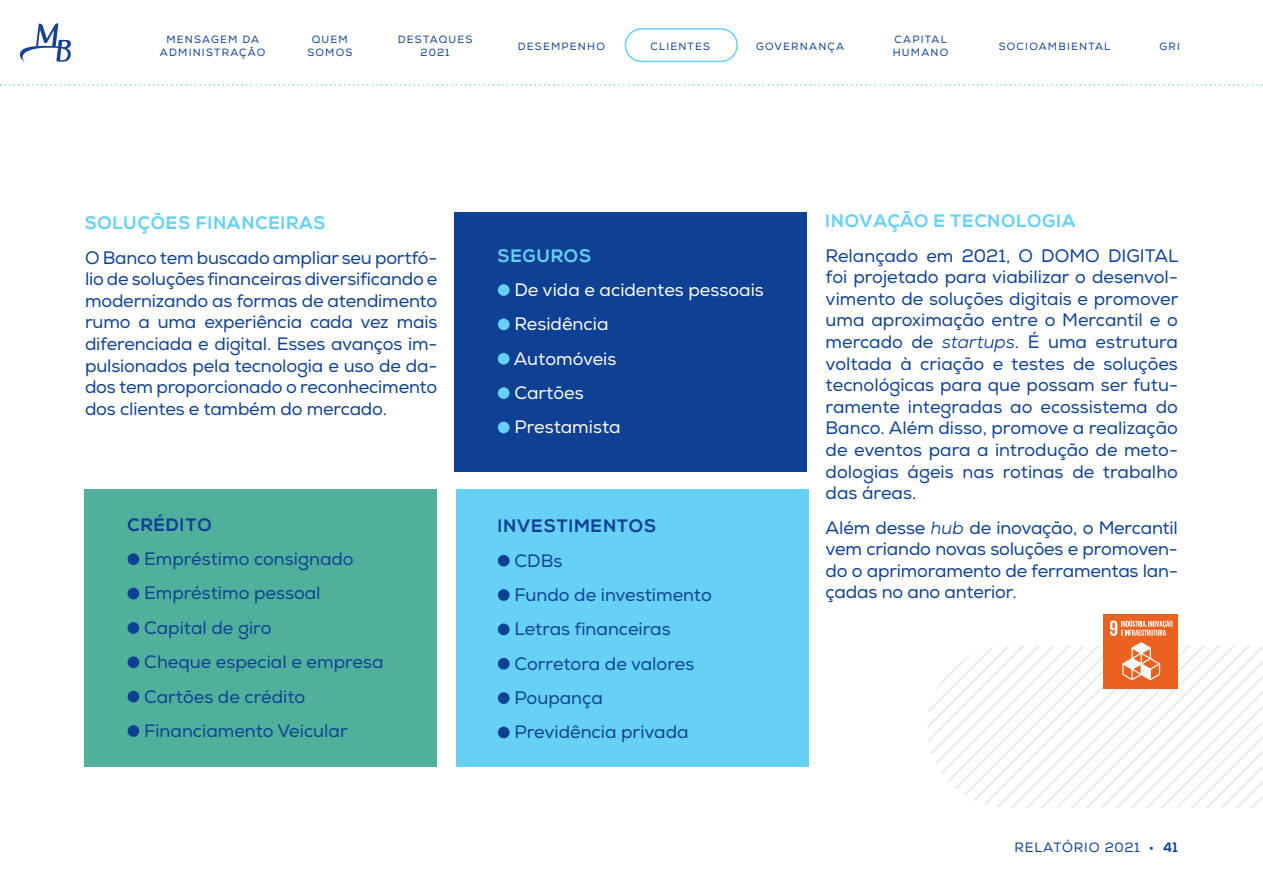
<style>
.page{position:relative;width:1263px;height:893px;background:#fff}
.page>*{position:absolute;margin:0;border:0;box-sizing:border-box;transform-origin:0 0}
.t1{font:18px/21.6px "Nexa";color:#0e4194;text-align:justify}
.t2{font:18px/34.3px "Nexa";color:#fff}
.t3{font:700 18px "Nexa";letter-spacing:.05em;color:#66d0f5}
.t4{font:700 18px "Nexa";letter-spacing:.05em;color:#0e4194}
.t5{font:13.5px "Nexa";letter-spacing:.065em;color:#0e4194}
.t6{font:10.5px/12.6px "Nexa";letter-spacing:.115em;color:#0e4194;text-align:center}
.s1{font-style:italic}
.s2{font-weight:700}
</style>
<div class="page">
<svg style="left:19px;top:23px;width:52px;height:39px"></svg>
<svg style="left:0;top:84px;width:1263px;height:2px"></svg>
<div style="left:456px;top:489px;width:352px;height:277px;background:#66d0f5"></div>
<div style="left:455px;top:213px;width:352px;height:259px;background:#0e4194"></div>
<div style="left:84px;top:489px;width:352px;height:277px;background:#50b09c"></div>
<div style="left:128px;top:553px;width:11px;height:12px;background:#0e4194;border-radius:50%"></div>
<div style="left:128px;top:588px;width:11px;height:11px;background:#0e4194;border-radius:50%"></div>
<div style="left:128px;top:622px;width:11px;height:12px;background:#0e4194;border-radius:50%"></div>
<div style="left:128px;top:656px;width:11px;height:12px;background:#0e4194;border-radius:50%"></div>
<div style="left:128px;top:691px;width:11px;height:11px;background:#0e4194;border-radius:50%"></div>
<div style="left:128px;top:725px;width:11px;height:12px;background:#0e4194;border-radius:50%"></div>
<div style="left:498px;top:284px;width:12px;height:12px;background:#66d0f5;border-radius:50%"></div>
<div style="left:498px;top:319px;width:12px;height:11px;background:#66d0f5;border-radius:50%"></div>
<div style="left:498px;top:353px;width:12px;height:12px;background:#66d0f5;border-radius:50%"></div>
<div style="left:498px;top:387px;width:12px;height:12px;background:#66d0f5;border-radius:50%"></div>
<div style="left:498px;top:422px;width:12px;height:11px;background:#66d0f5;border-radius:50%"></div>
<div style="left:498px;top:555px;width:12px;height:11px;background:#0e4194;border-radius:50%"></div>
<div style="left:498px;top:589px;width:12px;height:12px;background:#0e4194;border-radius:50%"></div>
<div style="left:498px;top:623px;width:12px;height:12px;background:#0e4194;border-radius:50%"></div>
<div style="left:498px;top:658px;width:12px;height:12px;background:#0e4194;border-radius:50%"></div>
<div style="left:498px;top:692px;width:12px;height:12px;background:#0e4194;border-radius:50%"></div>
<div style="left:498px;top:727px;width:12px;height:11px;background:#0e4194;border-radius:50%"></div>
<div style="left:625px;top:28px;width:113px;height:34px;border:2px solid #66d0f5;border-radius:16px"></div>
<div style="left:1104px;top:615px;width:74px;height:74px;background:#eb611f"></div>
<svg style="left:927px;top:642px;width:336px;height:166px"></svg>
<svg style="left:1110px;top:620px;width:62px;height:16px"></svg>
<p class="t6" style="left:160px;top:34px;width:107px">MENSAGEM DA<br>ADMINISTRAÇÃO</p>
<p class="t6" style="left:307px;top:34px;width:47px">QUEM<br>SOMOS</p>
<p class="t6" style="left:398px;top:34px;width:76px">DESTAQUES<br>2021</p>
<p class="t6" style="left:518px;top:40px;width:88px">DESEMPENHO</p>
<p class="t6" style="left:650px;top:40px;width:61px">CLIENTES</p>
<p class="t6" style="left:756px;top:40px;width:89px">GOVERNANÇA</p>
<p class="t6" style="left:893px;top:34px;width:57px;text-align:left">CAPITAL<br>HUMANO</p>
<p class="t6" style="left:999px;top:40px;width:113px">SOCIOAMBIENTAL</p>
<p class="t6" style="left:1159px;top:40px;width:22px">GRI</p>
<p class="t3" style="left:85px;top:213px;width:242px">SOLUÇÕES FINANCEIRAS</p>
<p class="t1" style="left:85px;top:247px;width:354px">O Banco tem buscado ampliar seu portfó&shy;lio de soluções financeiras diversificando e modernizando as formas de atendimento rumo a uma experiência cada vez mais diferenciada e digital. Esses avanços im&shy;pulsionados pela tecnologia e uso de da&shy;dos tem proporcionado o reconhecimento dos clientes e também do mercado.</p>
<p class="t4" style="left:128px;top:514px;width:86px">CRÉDITO</p>
<p class="t1" style="left:144px;top:542px;width:241px;line-height:34.3px;text-align:left">Empréstimo consignado<br>Empréstimo pessoal<br>Capital de giro<br>Cheque especial e empresa<br>Cartões de crédito<br>Financiamento Veicular</p>
<p class="t3" style="left:498px;top:245px;width:95px">SEGUROS</p>
<p class="t2" style="left:514px;top:273px;width:251px">De vida e acidentes pessoais<br>Residência<br>Automóveis<br>Cartões<br>Prestamista</p>
<p class="t4" style="left:498px;top:516px;width:160px">INVESTIMENTOS</p>
<p class="t1" style="left:514px;top:543px;width:199px;line-height:34.3px;text-align:left">CDBs<br>Fundo de investimento<br>Letras financeiras<br>Corretora de valores<br>Poupança<br>Previdência privada</p>
<p class="t3" style="left:826px;top:211px;width:251px">INOVAÇÃO E TECNOLOGIA</p>
<p class="t1" style="left:826px;top:245px;width:354px">Relançado em 2021, O DOMO DIGITAL foi projetado para viabilizar o desenvol&shy;vimento de soluções digitais e promover uma aproximação entre o Mercantil e o mercado de <span class="s1">startups</span>. É uma estrutura voltada à criação e testes de soluções tecnológicas para que possam ser futu&shy;ramente integradas ao ecossistema do Banco. Além disso, promove a realização de eventos para a introdução de meto&shy;dologias ágeis nas rotinas de trabalho das áreas.</p>
<p class="t1" style="left:826px;top:517px;width:354px">Além desse <span class="s1">hub</span> de inovação, o Mercantil vem criando novas soluções e promoven&shy;do o aprimoramento de ferramentas lan&shy;çadas no ano anterior.</p>
<p class="t5" style="left:1014px;top:839px;width:165px">RELATÓRIO 2021 • <span class="s2">41</span></p>
</div>
